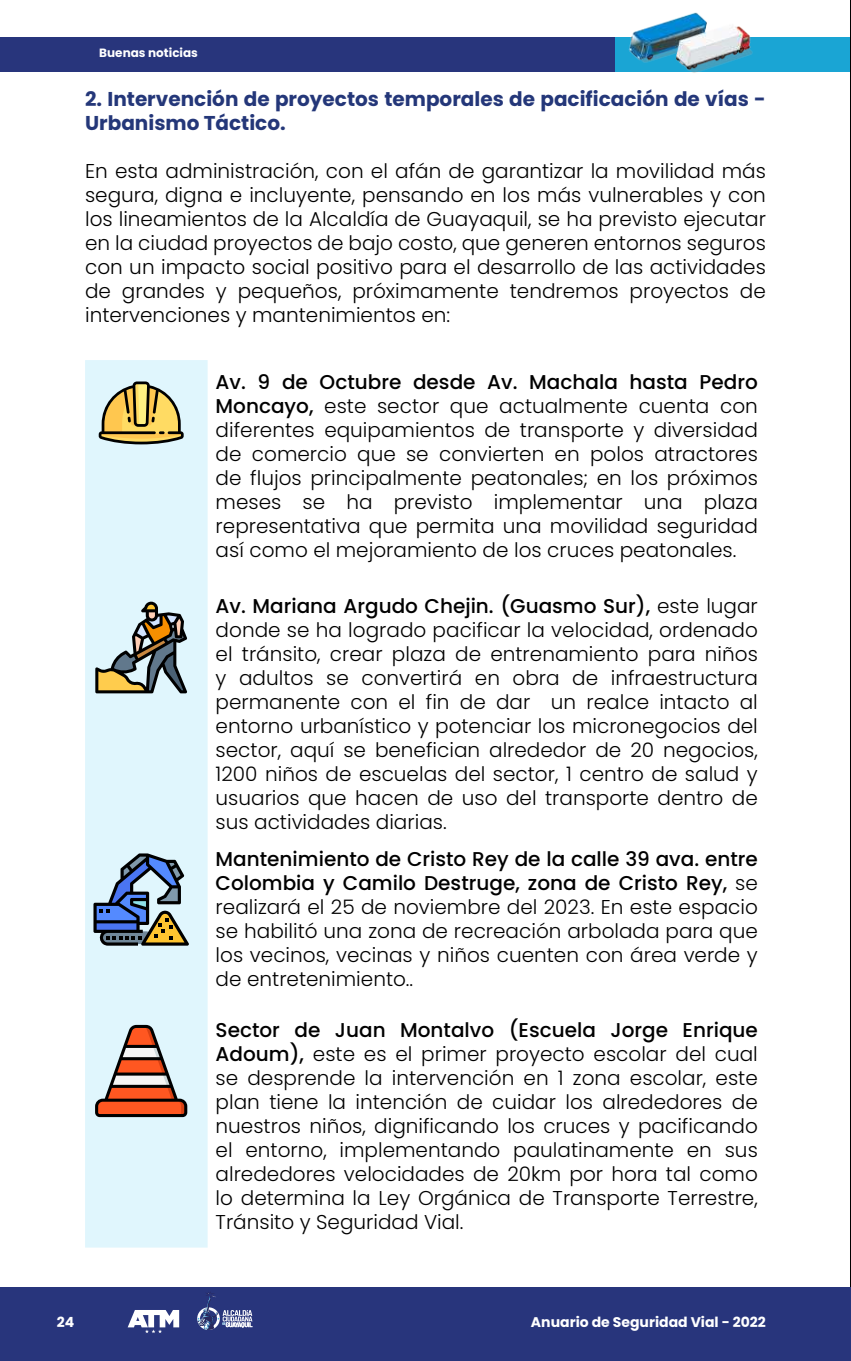
<style>
.page{position:relative;width:851px;height:1361px;background:#fff}
.page>*{position:absolute;margin:0;border:0;box-sizing:border-box;transform-origin:0 0}
.t1{font:300 20px/24px "Poppins";color:#000;text-align:justify}
.t2{font:700 20px/24px "Poppins";color:#243779}
.t3{font:700 14px "Poppins";color:#fff}
.t4{font:700 12px "Poppins";color:#fff}
.s1{font-weight:500}
</style>
<div class="page">
<hr style="left:849px;top:0;width:1px;height:1361px;background:#000">
<div style="left:0;top:37px;width:765px;height:35px;background:#28357c"></div>
<div style="left:615px;top:37px;width:234px;height:35px;background:#1aa5d4"></div>
<div style="left:0;top:1287px;width:850px;height:74px;background:#28357c"></div>
<svg style="left:128px;top:1310px;width:51px;height:23px"></svg>
<svg style="left:197px;top:1292px;width:55px;height:38px"></svg>
<img style="left:628px;top:12px;width:125px;height:61px">
<div style="left:85px;top:360px;width:122px;height:887px;background:#e0f6fd"></div>
<svg style="left:99px;top:381px;width:85px;height:63px;background:#bdac70"></svg>
<svg style="left:95px;top:601px;width:92px;height:92px;background:#9b9f96"></svg>
<svg style="left:93px;top:853px;width:96px;height:92px;background:#7e8fa0"></svg>
<svg style="left:95px;top:1025px;width:92px;height:92px;background:#be9385"></svg>
<p class="t4" style="left:99px;top:46px;width:100px">Buenas noticias</p>
<p class="t2" style="left:85px;top:87px;width:682px">2. Intervención de proyectos temporales de pacificación de vías -<br>Urbanismo Táctico.</p>
<p class="t1" style="left:85px;top:159px;width:682px">En esta administración, con el afán de garantizar la movilidad más segura, digna e incluyente, pensando en los más vulnerables y con los lineamientos de la Alcaldía de Guayaquil, se ha previsto ejecutar en la ciudad proyectos de bajo costo, que generen entornos seguros con un impacto social positivo para el desarrollo de las actividades de grandes y pequeños, próximamente tendremos proyectos de intervenciones y mantenimientos en:</p>
<p class="t1" style="left:215px;top:370px;width:543px"><span class="s1">Av. 9 de Octubre desde Av. Machala hasta Pedro Moncayo,</span> este sector que actualmente cuenta con diferentes equipamientos de transporte y diversidad de comercio que se convierten en polos atractores de flujos principalmente peatonales; en los próximos meses se ha previsto implementar una plaza representativa que permita una movilidad seguridad así como el mejoramiento de los cruces peatonales.</p>
<p class="t1" style="left:215px;top:594px;width:543px"><span class="s1">Av. Mariana Argudo Chejin. (Guasmo Sur),</span> este lugar donde se ha logrado pacificar la velocidad, ordenado el tránsito, crear plaza de entrenamiento para niños y adultos se convertirá en obra de infraestructura permanente con el fin de dar un realce intacto al entorno urbanístico y potenciar los micronegocios del sector, aquí se benefician alrededor de 20 negocios, 1200 niños de escuelas del sector, 1 centro de salud y usuarios que hacen de uso del transporte dentro de sus actividades diarias.</p>
<p class="t1" style="left:215px;top:847px;width:543px"><span class="s1">Mantenimiento de Cristo Rey de la calle 39 ava. entre Colombia y Camilo Destruge, zona de Cristo Rey,</span> se realizará el 25 de noviembre del 2023. En este espacio se habilitó una zona de recreación arbolada para que los vecinos, vecinas y niños cuenten con área verde y de entretenimiento..</p>
<p class="t1" style="left:215px;top:1018px;width:543px"><span class="s1">Sector de Juan Montalvo (Escuela Jorge Enrique Adoum),</span> este es el primer proyecto escolar del cual se desprende la intervención en 1 zona escolar, este plan tiene la intención de cuidar los alrededores de nuestros niños, dignificando los cruces y pacificando el entorno, implementando paulatinamente en sus alrededores velocidades de 20km por hora tal como lo determina la Ley Orgánica de Transporte Terrestre, Tránsito y Seguridad Vial.</p>
<p class="t3" style="left:57px;top:1314px;width:19px">24</p>
<p class="t3" style="left:531px;top:1314px;width:236px">Anuario de Seguridad Vial - 2022</p>
</div>
